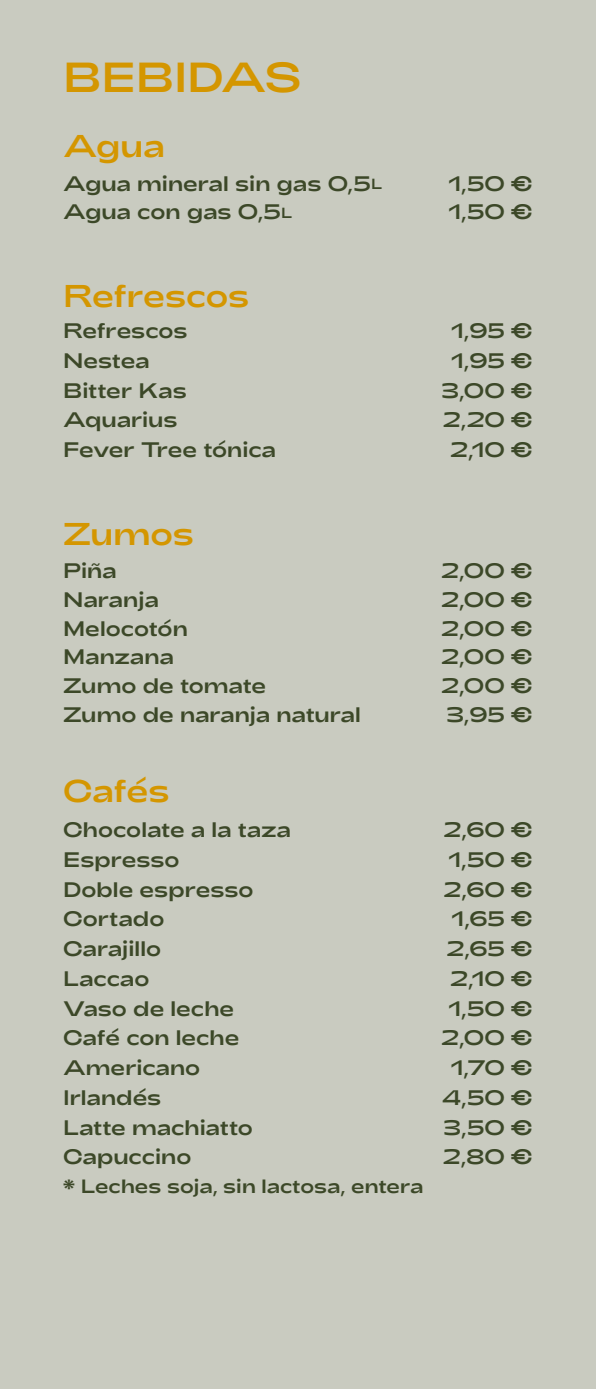
<style>
.page{position:relative;width:596px;height:1389px;background:#fff}
.page>*{position:absolute;margin:0;border:0;box-sizing:border-box;transform-origin:0 0}
.Estilo_de_párrafo_1{font:42px "Adieu";letter-spacing:-.015em;color:#d49600}
.Estilo_de_párrafo_1-2{font:31.5px "Adieu";letter-spacing:-.005em;color:#d49600}
.t1{font:21px "Adieu";color:#3c4828}
.Estilo_de_párrafo_1-3{font:19.25px "Adieu";color:#3c4828}
.s1{font-size:14.7px}
</style>
<div class="page">
<div style="left:0;top:0;width:595px;height:1389px;background:#c9cbc0"></div>
<p class="Estilo_de_párrafo_1" style="left:63px;top:53px;width:240px">BEBIDAS</p>
<p class="Estilo_de_párrafo_1-2" style="left:63px;top:128px;width:103px">Agua</p>
<p class="t1" style="left:63px;top:171px;width:320px">Agua mineral sin gas 0,5<span class="s1">l</span></p>
<p class="t1" style="left:448px;top:171px;width:85px">1,50 €</p>
<p class="t1" style="left:63px;top:200px;width:230px">Agua con gas 0,5<span class="s1">l</span></p>
<p class="t1" style="left:448px;top:200px;width:85px">1,50 €</p>
<p class="Estilo_de_párrafo_1-2" style="left:63px;top:278px;width:188px">Refrescos</p>
<p class="t1" style="left:63px;top:319px;width:126px">Refrescos</p>
<p class="t1" style="left:451px;top:319px;width:83px">1,95 €</p>
<p class="t1" style="left:63px;top:348px;width:88px">Nestea</p>
<p class="t1" style="left:451px;top:348px;width:83px">1,95 €</p>
<p class="t1" style="left:63px;top:378px;width:125px">Bitter Kas</p>
<p class="t1" style="left:441px;top:378px;width:92px">3,00 €</p>
<p class="t1" style="left:63px;top:408px;width:116px">Aquarius</p>
<p class="t1" style="left:442px;top:408px;width:91px">2,20 €</p>
<p class="t1" style="left:63px;top:438px;width:214px">Fever Tree tónica</p>
<p class="t1" style="left:450px;top:438px;width:84px">2,10 €</p>
<p class="Estilo_de_párrafo_1-2" style="left:63px;top:515px;width:132px">Zumos</p>
<p class="t1" style="left:63px;top:559px;width:55px">Piña</p>
<p class="t1" style="left:441px;top:559px;width:93px">2,00 €</p>
<p class="t1" style="left:63px;top:587px;width:97px">Naranja</p>
<p class="t1" style="left:441px;top:587px;width:93px">2,00 €</p>
<p class="t1" style="left:63px;top:616px;width:126px">Melocotón</p>
<p class="t1" style="left:441px;top:616px;width:93px">2,00 €</p>
<p class="t1" style="left:63px;top:645px;width:112px">Manzana</p>
<p class="t1" style="left:441px;top:645px;width:93px">2,00 €</p>
<p class="t1" style="left:63px;top:674px;width:204px">Zumo de tomate</p>
<p class="t1" style="left:441px;top:674px;width:93px">2,00 €</p>
<p class="t1" style="left:63px;top:702px;width:299px">Zumo de naranja natural</p>
<p class="t1" style="left:446px;top:702px;width:87px">3,95 €</p>
<p class="Estilo_de_párrafo_1-2" style="left:63px;top:773px;width:108px">Cafés</p>
<p class="t1" style="left:63px;top:818px;width:229px">Chocolate a la taza</p>
<p class="t1" style="left:443px;top:818px;width:91px">2,60 €</p>
<p class="t1" style="left:63px;top:847px;width:118px">Espresso</p>
<p class="t1" style="left:448px;top:847px;width:85px">1,50 €</p>
<p class="t1" style="left:63px;top:877px;width:192px">Doble espresso</p>
<p class="t1" style="left:443px;top:877px;width:91px">2,60 €</p>
<p class="t1" style="left:63px;top:907px;width:103px">Cortado</p>
<p class="t1" style="left:451px;top:907px;width:82px">1,65 €</p>
<p class="t1" style="left:63px;top:937px;width:100px">Carajillo</p>
<p class="t1" style="left:446px;top:937px;width:88px">2,65 €</p>
<p class="t1" style="left:63px;top:966px;width:88px">Laccao</p>
<p class="t1" style="left:450px;top:966px;width:84px">2,10 €</p>
<p class="t1" style="left:63px;top:996px;width:172px">Vaso de leche</p>
<p class="t1" style="left:448px;top:996px;width:85px">1,50 €</p>
<p class="t1" style="left:63px;top:1026px;width:177px">Café con leche</p>
<p class="t1" style="left:441px;top:1026px;width:93px">2,00 €</p>
<p class="t1" style="left:63px;top:1056px;width:139px">Americano</p>
<p class="t1" style="left:450px;top:1056px;width:83px">1,70 €</p>
<p class="t1" style="left:63px;top:1085px;width:100px">Irlandés</p>
<p class="t1" style="left:442px;top:1085px;width:91px">4,50 €</p>
<p class="t1" style="left:63px;top:1115px;width:191px">Latte machiatto</p>
<p class="t1" style="left:443px;top:1115px;width:90px">3,50 €</p>
<p class="t1" style="left:63px;top:1145px;width:130px">Capuccino</p>
<p class="t1" style="left:442px;top:1145px;width:91px">2,80 €</p>
<p class="Estilo_de_párrafo_1-3" style="left:63px;top:1175px;width:361px">* Leches soja, sin lactosa, entera</p>
</div>
